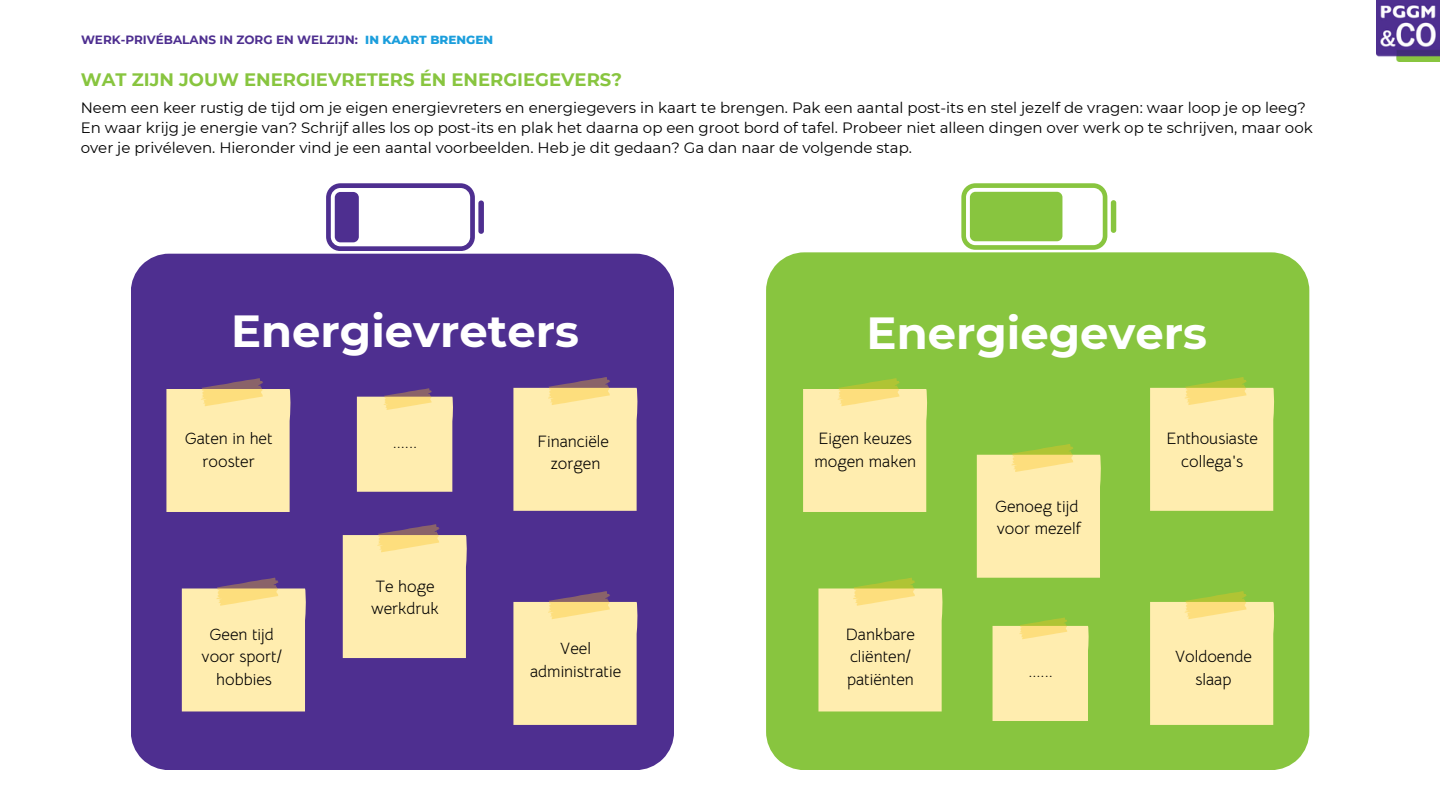
<style>
.page{position:relative;width:1440px;height:810px;background:#fff}
.page>*{position:absolute;margin:0;border:0;box-sizing:border-box;transform-origin:0 0}
.t1{font:700 44.85px "Montserrat";color:#fff}
.t2{font:700 18px "Montserrat";color:#88c53f}
.t3{font:16.5px/22.5px "Bellota Text";color:#000;text-align:center}
.t4{font:15px/20.2px "Montserrat";color:#000}
.t5{font:700 12px "Montserrat";color:#4e2f90}
.t6{font:800 12px "Montserrat";color:#1b9edc}
</style>
<div class="page">
<img style="left:1377px;top:0;width:63px;height:61px">
<div style="left:131px;top:254px;width:542px;height:516px;background:#4e2f90"></div>
<div style="left:766px;top:252px;width:543px;height:518px;background:#88c53f"></div>
<svg style="left:326px;top:183px;width:149px;height:68px"></svg>
<div style="left:478px;top:200px;width:6px;height:34px;background:#4e2f90;border-radius:3px"></div>
<svg style="left:961px;top:183px;width:146px;height:67px"></svg>
<div style="left:1111px;top:200px;width:5px;height:33px;background:#88c53f;border-radius:3px"></div>
<svg style="left:166px;top:378px;width:125px;height:134px;background:#efdba9"></svg>
<svg style="left:343px;top:524px;width:125px;height:134px;background:#efdba8"></svg>
<svg style="left:182px;top:578px;width:125px;height:133px;background:#efdba9"></svg>
<svg style="left:513px;top:377px;width:125px;height:134px;background:#efdba9"></svg>
<svg style="left:513px;top:591px;width:125px;height:134px;background:#efdba9"></svg>
<svg style="left:803px;top:378px;width:125px;height:134px;background:#f4e8a1"></svg>
<svg style="left:977px;top:444px;width:125px;height:134px;background:#f4e8a1"></svg>
<svg style="left:818px;top:578px;width:125px;height:133px;background:#f4e8a2"></svg>
<svg style="left:1150px;top:377px;width:125px;height:134px;background:#f4e8a1"></svg>
<svg style="left:1150px;top:591px;width:125px;height:134px;background:#f4e8a1"></svg>
<svg style="left:993px;top:618px;width:96px;height:103px;background:#f6e9a3"></svg>
<svg style="left:357px;top:388px;width:97px;height:104px;background:#eedaa8"></svg>
<h3 class="t5" style="left:81px;top:32px;width:278px">WERK-PRIVÉBALANS IN ZORG EN WELZIJN:</h3>
<h1 class="t6" style="left:365px;top:32px;width:129px">IN KAART BRENGEN</h1>
<p class="t2" style="left:81px;top:68px;width:543px">WAT ZIJN JOUW ENERGIEVRETERS ÉN ENERGIEGEVERS?</p>
<p class="t4" style="left:81px;top:97px;width:1233px">Neem een keer rustig de tijd om je eigen energievreters en energiegevers in kaart te brengen. Pak een aantal post-its en stel jezelf de vragen: waar loop je op leeg?<br>En waar krijg je energie van? Schrijf alles los op post-its en plak het daarna op een groot bord of tafel. Probeer niet alleen dingen over werk op te schrijven, maar ook over je privéleven. Hieronder vind je een aantal voorbeelden. Heb je dit gedaan? Ga dan naar de volgende stap.</p>
<h2 class="t1" style="left:231px;top:304px;width:349px">Energievreters</h2>
<h4 class="t1" style="left:867px;top:306px;width:342px">Energiegevers</h4>
<p class="t3" style="left:185px;top:427px;width:89px">Gaten in het rooster</p>
<h3 class="t3" style="left:202px;top:623px;width:82px">Geen tijd voor sport/ hobbies</h3>
<p class="t3" style="left:393px;top:432px;width:26px">......</p>
<p class="t3" style="left:371px;top:575px;width:69px;text-align:left">Te hoge werkdruk</p>
<p class="t3" style="left:538px;top:430px;width:73px">Financiële zorgen</p>
<h3 class="t3" style="left:530px;top:638px;width:93px">Veel administratie</h3>
<p class="t3" style="left:814px;top:427px;width:103px;text-align:left">Eigen keuzes mogen maken</p>
<p class="t3" style="left:846px;top:623px;width:71px;text-align:left">Dankbare cliënten/ patiënten</p>
<p class="t3" style="left:995px;top:495px;width:88px;text-align:left">Genoeg tijd voor mezelf</p>
<h3 class="t3" style="left:1028px;top:660px;width:26px">......</h3>
<p class="t3" style="left:1166px;top:427px;width:93px">Enthousiaste collega's</p>
<h3 class="t3" style="left:1175px;top:646px;width:78px">Voldoende slaap</h3>
</div>
